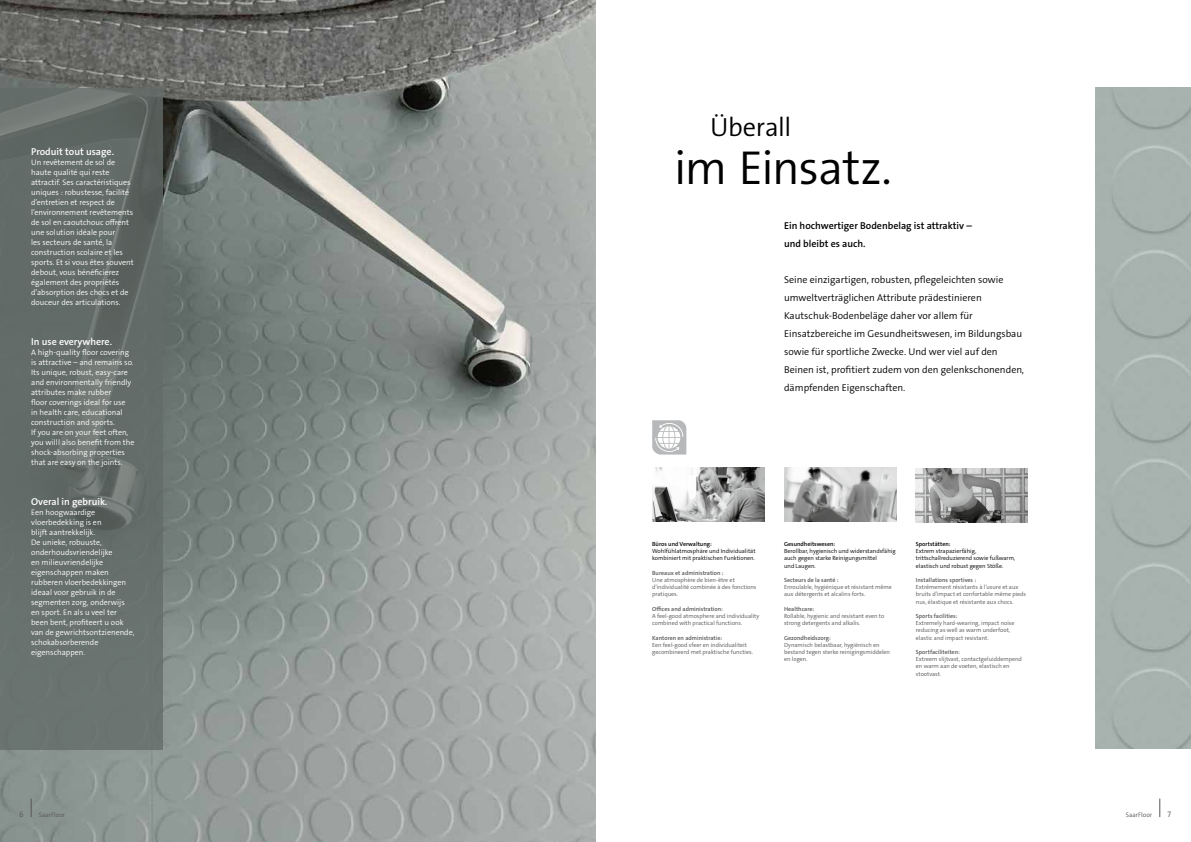
<style>
.page{position:relative;width:1191px;height:842px;background:#fff}
.page>*{position:absolute;margin:0;border:0;box-sizing:border-box;transform-origin:0 0}
.t1{font:48px "The Sans LP4 Se Lig";letter-spacing:-.03em;color:#000}
.t2{font:26.4px "The Sans LP4 Se Lig";letter-spacing:-.015em;color:#000}
.t3{font:10px/18px "The Sans LP4 Se Lig";color:#000}
.t4{font:10px/18px "The Sans LP6 Se Bld";color:#000}
.t5{font:10px "The Sans LP6 Se Bld";color:#fff}
.t6{font:8px/10px "The Sans LP4 Se Lig";color:#fff}
.t7{font:8px "The Sans LP4 Se Lig";color:#565656}
.t8{font:6.5px "The Sans LP4 Se Lig";color:#565656}
.t9{font:6px/7.2px "The Sans LP4 Se Lig";color:#565656}
.t10{font:6px/7.2px "The Sans LP4 Se Lig";color:#000}
.t11{font:6px "The Sans LP6 Se Bld";color:#565656}
.t12{font:6px "The Sans LP6 Se Bld";color:#000}
</style>
<div class="page">
<img style="left:0;top:0;width:595px;height:842px">
<img style="left:784px;top:468px;width:112px;height:54px">
<img style="left:916px;top:468px;width:112px;height:54px">
<svg style="left:652px;top:420px;width:34px;height:35px"></svg>
<div style="left:0;top:88px;width:163px;height:661px;background:#636c69"></div>
<img style="left:652px;top:468px;width:112px;height:54px">
<div style="left:1095px;top:88px;width:96px;height:660px;background:#a8b3af"></div>
<svg style="left:1159px;top:799px;width:1px;height:18px"></svg>
<svg style="left:31px;top:799px;width:1px;height:18px"></svg>
<p class="t5" style="left:31px;top:145px;width:84px">Produit tout usage.</p>
<p class="t6" style="left:31px;top:157px;width:104px">Un revêtement de sol de haute qualité qui reste attractif. Ses caractéristiques uniques : robustesse, facilité d’entretien et respect de l’environnement revêtements de sol en caoutchouc offrent une solution idéale pour<br>les secteurs de santé, la construction scolaire et les sports. Et si vous êtes souvent debout, vous bénéficierez également des propriétés d’absorption des chocs et de douceur des articulations.</p>
<p class="t5" style="left:31px;top:335px;width:82px">In use everywhere.</p>
<p class="t6" style="left:31px;top:347px;width:105px">A high-quality floor covering is attractive – and remains so.<br>Its unique, robust, easy-care and environmentally friendly attributes make rubber<br>floor coverings ideal for use<br>in health care, educational construction and sports.<br>If you are on your feet often, you willl also benefit from the shock-absorbing properties that are easy on the joints.</p>
<p class="t5" style="left:31px;top:495px;width:78px">Overal in gebruik.</p>
<p class="t6" style="left:31px;top:507px;width:105px">Een hoogwaardige vloerbedekking is en<br>blijft aantrekkelijk.<br>De unieke, robuuste, onderhoudsvriendelijke<br>en milieuvriendelijke eigenschappen maken rubberen vloerbedekkingen ideaal voor gebruik in de segmenten zorg, onderwijs en sport. En als u veel ter been bent, profiteert u ook van de gewrichtsontzienende, schokabsorberende eigenschappen.</p>
<h2 class="t2" style="left:710px;top:110px;width:83px">Überall</h2>
<h1 class="t1" style="left:674px;top:137px;width:219px">im Einsatz.</h1>
<p class="t4" style="left:784px;top:217px;width:189px">Ein hochwertiger Bodenbelag ist attraktiv – und bleibt es auch.</p>
<p class="t3" style="left:784px;top:271px;width:241px">Seine einzigartigen, robusten, pflegeleichten sowie umweltverträglichen Attribute prädestinieren Kautschuk-Bodenbeläge daher vor allem für Einsatzbereiche im Gesundheitswesen, im Bildungsbau sowie für sportliche Zwecke. Und wer viel auf den Beinen ist, profitiert zudem von den gelenkschonenden, dämpfenden Eigenschaften.</p>
<p class="t12" style="left:652px;top:540px;width:61px">Büros und Verwaltung:</p>
<p class="t10" style="left:652px;top:547px;width:105px">Wohlfühlatmosphäre und Individualität kombiniert mit praktischen Funktionen.</p>
<p class="t11" style="left:652px;top:569px;width:73px">Bureaux et administration :</p>
<p class="t9" style="left:652px;top:576px;width:106px">Une atmosphère de bien-être et d’individualité combinée à des fonctions pratiques.</p>
<p class="t11" style="left:652px;top:605px;width:72px">Offices and administration:</p>
<p class="t9" style="left:652px;top:612px;width:109px">A feel-good atmosphere and individuality combined with practical functions.</p>
<p class="t11" style="left:652px;top:634px;width:71px">Kantoren en administratie:</p>
<p class="t9" style="left:652px;top:641px;width:102px">Een feel-good sfeer en individualiteit gecombineerd met praktische functies.</p>
<p class="t12" style="left:784px;top:540px;width:53px">Gesundheitswesen:</p>
<p class="t10" style="left:784px;top:547px;width:113px">Berollbar, hygienisch und widerstandsfähig auch gegen starke Reinigungsmittel<br>und Laugen.</p>
<p class="t11" style="left:784px;top:576px;width:56px">Secteurs de la santé :</p>
<p class="t9" style="left:784px;top:583px;width:109px">Enroulable, hygiénique et résistant même aux détergents et alcalins forts.</p>
<p class="t11" style="left:784px;top:605px;width:32px">Healthcare:</p>
<p class="t9" style="left:784px;top:612px;width:102px">Rollable, hygienic and resistant even to strong detergents and alkalis.</p>
<p class="t11" style="left:784px;top:634px;width:48px">Gezondheidszorg:</p>
<p class="t9" style="left:784px;top:641px;width:107px">Dynamisch belastbaar, hygiënisch en bestand tegen sterke reinigingsmiddelen en logen.</p>
<p class="t12" style="left:916px;top:540px;width:36px">Sportstätten:</p>
<p class="t10" style="left:916px;top:547px;width:101px">Extrem strapazierfähig, trittschallreduzierend sowie fußwarm, elastisch und robust gegen Stöße.</p>
<p class="t11" style="left:916px;top:576px;width:62px">Installations sportives :</p>
<p class="t9" style="left:916px;top:583px;width:112px">Extrêmement résistants à l’usure et aux bruits d’impact et confortable même pieds nus, élastique et résistante aux chocs.</p>
<p class="t11" style="left:916px;top:612px;width:43px">Sports facilities:</p>
<p class="t9" style="left:916px;top:619px;width:100px">Extremely hard-wearing, impact noise reducing as well as warm underfoot, elastic and impact resistant.</p>
<p class="t11" style="left:916px;top:648px;width:45px">Sportfaciliteiten:</p>
<p class="t9" style="left:916px;top:655px;width:108px">Extreem slijtvast, contactgeluiddempend en warm aan de voeten, elastisch en stootvast.</p>
<p class="t7" style="left:19px;top:809px;width:6px">6</p>
<p class="t8" style="left:39px;top:811px;width:28px">SaarFloor</p>
<p class="t8" style="left:1125px;top:811px;width:28px">SaarFloor</p>
<p class="t7" style="left:1167px;top:809px;width:5px">7</p>
</div>
